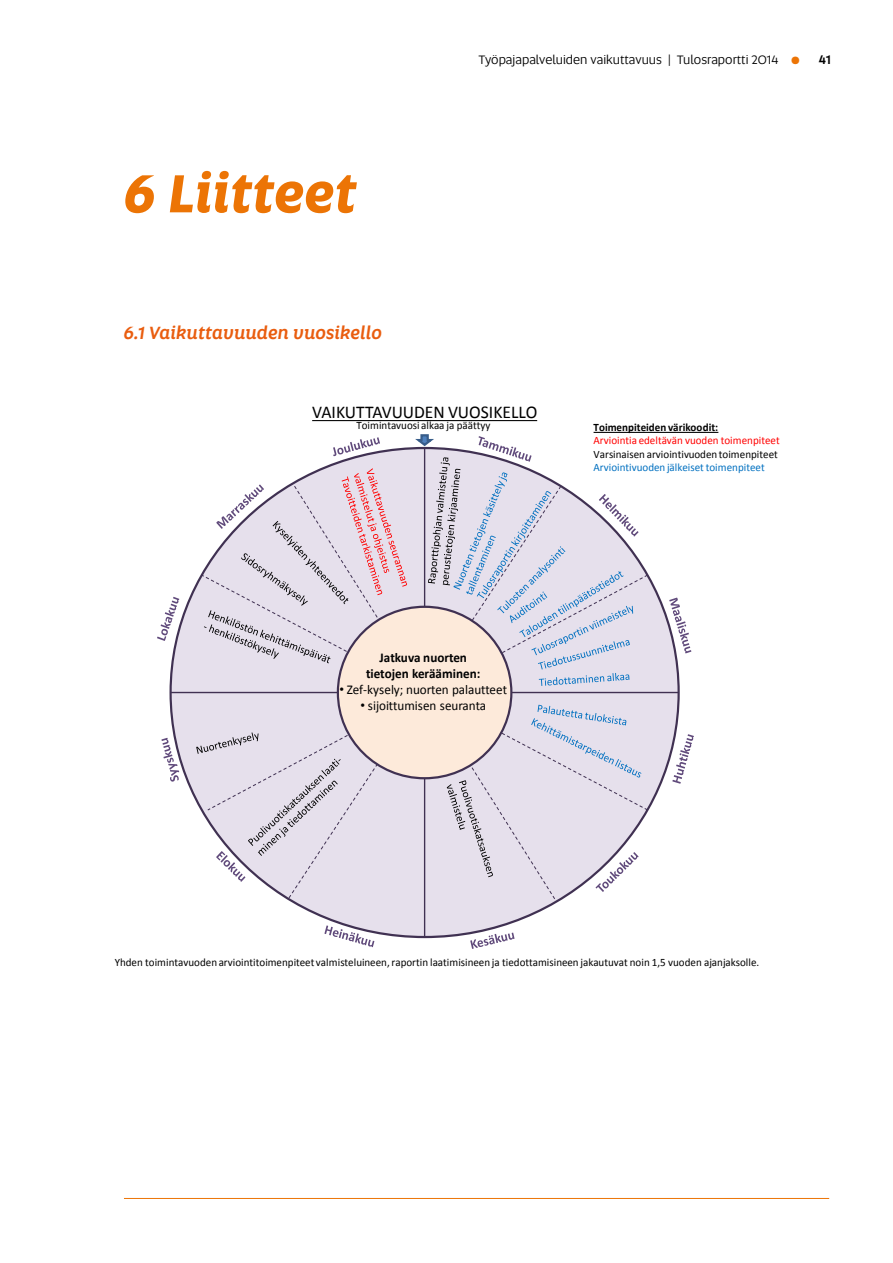
<style>
.page{position:relative;width:893px;height:1263px;background:#fff}
.page>*{position:absolute;margin:0;border:0;box-sizing:border-box;transform-origin:0 0}
.t1{font:italic 700 54px "Altis";color:#ec7405}
.t2{font:italic 500 18px "Altis";color:#e95d0f}
.t3{font:18px "Calibri";color:#000}
.t4{font:13.5px "Calibri";letter-spacing:-.005em;color:#000}
.t5{font:700 13.5px/16.2px "Calibri";letter-spacing:-.005em;color:#000;text-align:center}
.t6{font:12.75px "Altis";color:#000}
.t7{font:500 12.75px "Altis";color:#000}
.t8{font:11.25px "Calibri";color:#000}
.t9{font:11.25px "Calibri";color:#f00}
.t10{font:11.25px "Calibri";color:#0070c0}
.t11{font:700 11.25px "Calibri";letter-spacing:.005em;color:#000}
.s1{color:#ec7405}
.s2{font-family:"Arial"}
</style>
<div class="page">
<hr style="left:124px;top:1198px;width:705px;height:1px;background:#ec7405">
<svg style="left:312px;top:420px;width:225px;height:1px"></svg>
<div style="left:171px;top:448px;width:508px;height:489px;background:#e6e0ec;border-radius:50%"></div>
<hr style="left:171px;top:692px;width:508px;height:1px;background:#403152">
<hr style="left:424px;top:448px;width:1px;height:489px;background:#403152">
<svg style="left:207px;top:691px;width:442px;height:120px"></svg>
<svg style="left:287px;top:606px;width:275px;height:294px"></svg>
<div style="left:338px;top:607px;width:173px;height:171px;background:#fdeada;border-radius:50%"></div>
<svg style="left:672px;top:734px;width:22px;height:50px"></svg>
<svg style="left:596px;top:852px;width:42px;height:40px"></svg>
<svg style="left:470px;top:933px;width:44px;height:16px"></svg>
<svg style="left:324px;top:925px;width:50px;height:22px"></svg>
<svg style="left:161px;top:738px;width:18px;height:44px"></svg>
<svg style="left:157px;top:597px;width:22px;height:44px"></svg>
<svg style="left:333px;top:437px;width:47px;height:19px"></svg>
<svg style="left:531px;top:705px;width:110px;height:72px"></svg>
<svg style="left:447px;top:780px;width:46px;height:97px"></svg>
<svg style="left:204px;top:468px;width:203px;height:195px"></svg>
<svg style="left:415px;top:432px;width:303px;height:254px"></svg>
<svg style="left:196px;top:732px;width:145px;height:150px"></svg>
<h1 class="t1" style="left:124px;top:153px;width:234px">6 Liitteet</h1>
<h2 class="t2" style="left:124px;top:320px;width:260px">6.1 Vaikuttavuuden vuosikello</h2>
<p class="t6" style="left:479px;top:51px;width:323px">Työpajapalveluiden vaikuttavuus | Tulosraportti 2014 <span class="s1">○</span></p>
<p class="t7" style="left:819px;top:50px;width:13px">41</p>
<h2 class="t3" style="left:312px;top:401px;width:227px">VAIKUTTAVUUDEN VUOSIKELLO</h2>
<p class="t8" style="left:356px;top:419px;width:135px">Toimintavuosi alkaa ja päättyy</p>
<p class="t11" style="left:594px;top:420px;width:126px">Toimenpiteiden värikoodit:</p>
<p class="t9" style="left:594px;top:433px;width:188px">Arviointia edeltävän vuoden toimenpiteet</p>
<p class="t8" style="left:594px;top:447px;width:186px">Varsinaisen arviointivuoden toimenpiteet</p>
<p class="t10" style="left:594px;top:460px;width:173px">Arviointivuoden jälkeiset toimenpiteet</p>
<p class="t5" style="left:366px;top:649px;width:116px">Jatkuva nuorten tietojen kerääminen:</p>
<p class="t4" style="left:339px;top:681px;width:169px"><span class="s2">•</span> Zef-kysely; nuorten palautteet</p>
<p class="t4" style="left:360px;top:697px;width:127px"><span class="s2">•</span> sijoittumisen seuranta</p>
<p class="t8" style="left:115px;top:955px;width:646px">Yhden toimintavuoden arviointitoimenpiteet valmisteluineen, raportin laatimisineen ja tiedottamisineen jakautuvat noin 1,5 vuoden ajanjaksolle.</p>
</div>
